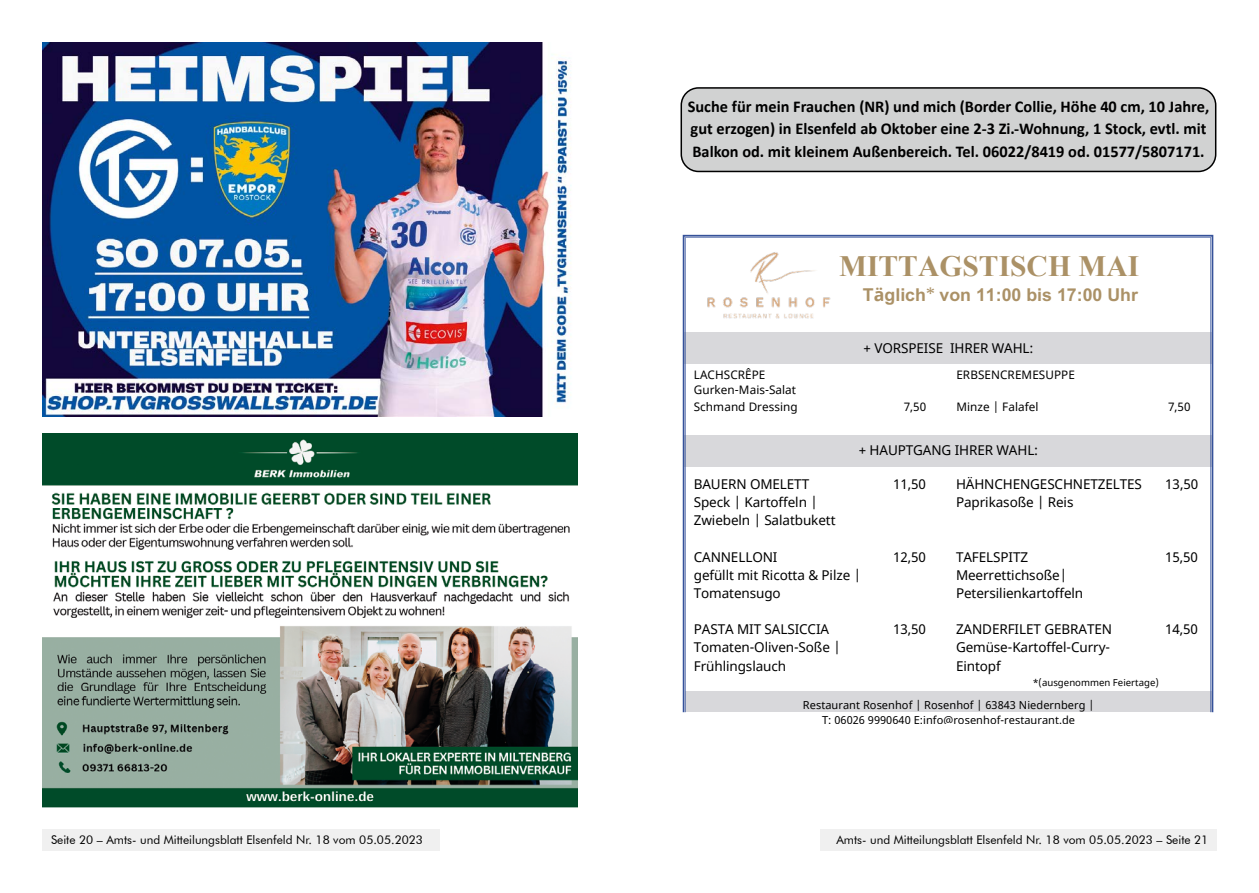
<style>
.page{position:relative;width:1259px;height:893px;background:#fff}
.page>*{position:absolute;margin:0;border:0;box-sizing:border-box;transform-origin:0 0}
.t1{font:700 29.55px "Times New Roman";letter-spacing:.005em;color:#ab9166}
.t2{font:700 17.7px "Arial";color:#ab9166}
.t3{font:700 16.5px/22.5px "Calibri";color:#000}
.t4{font:13.5px/18.1px "Noto Sans";letter-spacing:-.01em;color:#000}
.t5{font:12px "Futura BT";color:#000}
.t6{font:11.7px/16.2px "Noto Sans";letter-spacing:.005em;color:#000}
.t7{font:10.95px/15.3px "Noto Sans";letter-spacing:.005em;color:#000;text-align:center}
.t8{font:9.6px "Noto Sans";color:#000}
.s1{font-family:"Noto Sans"}
.s2{font-family:"Noto Serif";font-weight:400}
</style>
<div class="page">
<img style="left:43px;top:434px;width:534px;height:374px">
<img style="left:43px;top:43px;width:528px;height:374px">
<svg style="left:683px;top:235px;width:530px;height:477px"></svg>
<div style="left:681px;top:88px;width:534px;height:83px;background:#d1d2d2;border-radius:17px"></div>
<div style="left:680px;top:87px;width:536px;height:85px;border:2px solid #000;border-radius:17px"></div>
<div style="left:819px;top:829px;width:397px;height:21px;background:#f0f0f0"></div>
<div style="left:43px;top:829px;width:397px;height:21px;background:#f0f0f0"></div>
<p class="t3" style="left:688px;top:95px;width:523px">Suche für mein Frauchen (NR) und mich (Border Collie, Höhe 40 cm, 10 Jahre, gut erzogen) in Elsenfeld ab Oktober eine 2-3 Zi.-Wohnung, 1 Stock, evtl. mit<br>Balkon od. mit kleinem Außenbereich. Tel. 06022/8419 od. 01577/5807171.</p>
<h1 class="t1" style="left:839px;top:245px;width:302px">MITTAGSTISCH MAI</h1>
<h2 class="t2" style="left:863px;top:282px;width:276px">T<span class="s1">ä</span>glich<span class="s2">*</span> von 11:00 bis 17:00 Uhr</h2>
<p class="t6" style="left:694px;top:367px;width:105px">LACHSCRÊPE<br>Gurken-Mais-Salat<br>Schmand Dressing</p>
<p class="t4" style="left:863px;top:339px;width:171px">+ VORSPEISE IHRER WAHL:</p>
<p class="t6" style="left:903px;top:399px;width:24px">7,50</p>
<p class="t6" style="left:956px;top:367px;width:120px">ERBSENCREMESUPPE</p>
<p class="t6" style="left:956px;top:399px;width:84px">Minze | Falafel</p>
<p class="t6" style="left:1168px;top:399px;width:24px">7,50</p>
<p class="t4" style="left:859px;top:441px;width:181px">+ HAUPTGANG IHRER WAHL:</p>
<p class="t4" style="left:694px;top:475px;width:143px">BAUERN OMELETT<br>Speck | Kartoffeln |<br>Zwiebeln | Salatbukett</p>
<p class="t4" style="left:893px;top:475px;width:34px">11,50</p>
<p class="t4" style="left:956px;top:475px;width:187px">HÄHNCHENGESCHNETZELTES<br>Paprikasoße | Reis</p>
<p class="t4" style="left:1165px;top:475px;width:34px">13,50</p>
<p class="t4" style="left:694px;top:548px;width:169px">CANNELLONI<br>gefüllt mit Ricotta &amp; Pilze |<br>Tomatensugo</p>
<p class="t4" style="left:893px;top:548px;width:34px">12,50</p>
<p class="t4" style="left:956px;top:548px;width:129px">TAFELSPITZ<br>Meerrettichsoße|<br>Petersilienkartoffeln</p>
<p class="t4" style="left:1165px;top:548px;width:34px">15,50</p>
<p class="t4" style="left:694px;top:621px;width:148px">PASTA MIT SALSICCIA<br>Tomaten-Oliven-Soße |<br>Frühlingslauch</p>
<p class="t4" style="left:893px;top:621px;width:34px">13,50</p>
<p class="t4" style="left:956px;top:621px;width:158px">ZANDERFILET GEBRATEN<br>Gemüse-Kartoffel-Curry-<br>Eintopf</p>
<p class="t4" style="left:1165px;top:621px;width:34px">14,50</p>
<p class="t8" style="left:1032px;top:676px;width:128px">*(ausgenommen Feiertage)</p>
<p class="t7" style="left:803px;top:698px;width:293px">Restaurant Rosenhof | Rosenhof | 63843 Niedernberg |<br>T: 06026 9990640 E:info@rosenhof-restaurant.de</p>
<p class="t5" style="left:51px;top:833px;width:373px">Seite 20 – Amts- und Mitteilungsblatt Elsenfeld Nr. 18 vom 05.05.2023</p>
<p class="t5" style="left:836px;top:833px;width:373px">Amts- und Mitteilungsblatt Elsenfeld Nr. 18 vom 05.05.2023 – Seite 21</p>
</div>
